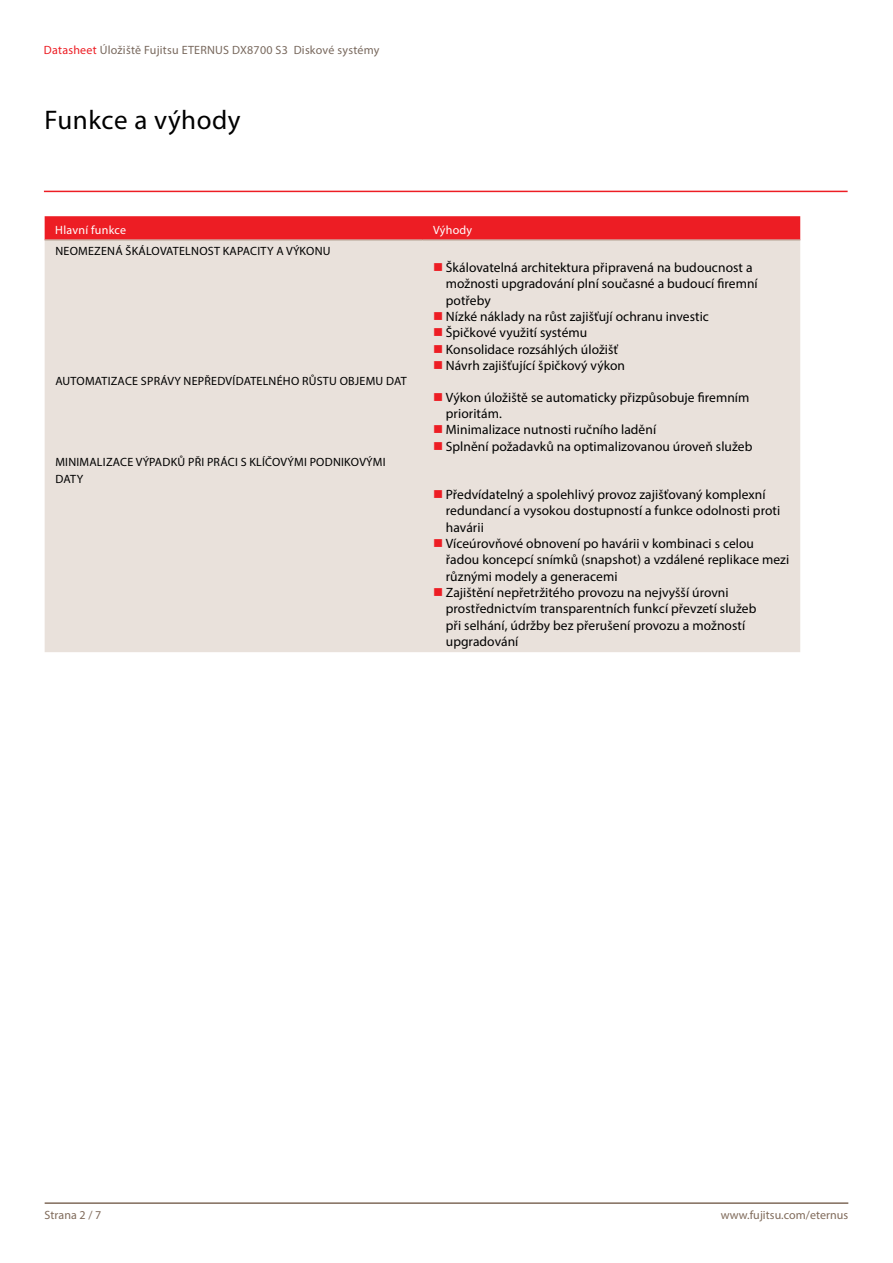
<style>
.page{position:relative;width:893px;height:1263px;background:#fff}
.page>*{position:absolute;margin:0;border:0;box-sizing:border-box;transform-origin:0 0}
.t1{font:27px "Myriad Pro";letter-spacing:.02em;color:#000}
.t2{font:13.5px/16.4px "Myriad Pro";letter-spacing:.005em;color:#000}
.t3{font:12px/16.5px "Myriad Pro";letter-spacing:.02em;color:#000}
.t4{font:12px "Myriad Pro";letter-spacing:.02em;color:#79695e}
.t5{font:12px "Myriad Pro";letter-spacing:.005em;color:#806b5b}
.t6{font:12px "Myriad Pro";letter-spacing:.02em;color:#fff}
.s1{color:#ed1d24}
</style>
<div class="page">
<hr style="left:45px;top:1202px;width:803px;height:2px;background:#806b5b">
<div style="left:45px;top:216px;width:755px;height:23px;background:#ed1d24"></div>
<div style="left:45px;top:241px;width:755px;height:411px;background:#e9e1db"></div>
<hr style="left:45px;top:239px;width:377px;height:2px;background:#c9bbb0">
<hr style="left:422px;top:239px;width:378px;height:2px;background:#c9bbb0">
<hr style="left:44px;top:191px;width:804px;height:1px;background:#ed1d24">
<svg style="left:434px;top:263px;width:8px;height:8px"></svg>
<svg style="left:434px;top:312px;width:8px;height:8px"></svg>
<svg style="left:434px;top:328px;width:8px;height:8px"></svg>
<svg style="left:434px;top:345px;width:8px;height:8px"></svg>
<svg style="left:434px;top:361px;width:8px;height:8px"></svg>
<svg style="left:434px;top:393px;width:8px;height:8px"></svg>
<svg style="left:434px;top:425px;width:8px;height:8px"></svg>
<svg style="left:434px;top:442px;width:8px;height:8px"></svg>
<svg style="left:434px;top:490px;width:8px;height:8px"></svg>
<svg style="left:434px;top:539px;width:8px;height:8px"></svg>
<svg style="left:434px;top:588px;width:8px;height:8px"></svg>
<p class="t4" style="left:44px;top:43px;width:337px"><span class="s1">Datasheet</span> Úložiště Fujitsu ETERNUS DX8700 S3 Diskové systémy</p>
<h1 class="t1" style="left:45px;top:103px;width:197px">Funkce a výhody</h1>
<p class="t6" style="left:55px;top:222px;width:72px">Hlavní funkce</p>
<p class="t6" style="left:433px;top:222px;width:41px">Výhody</p>
<p class="t3" style="left:55px;top:243px;width:277px">NEOMEZENÁ ŠKÁLOVATELNOST KAPACITY A VÝKONU</p>
<p class="t2" style="left:446px;top:259px;width:313px">Škálovatelná architektura připravená na budoucnost a možnosti upgradování plní současné a budoucí firemní potřeby<br>Nízké náklady na růst zajišťují ochranu investic Špičkové využití systému<br>Konsolidace rozsáhlých úložišť<br>Návrh zajišťující špičkový výkon</p>
<p class="t3" style="left:55px;top:373px;width:353px">AUTOMATIZACE SPRÁVY NEPŘEDVÍDATELNÉHO RŮSTU OBJEMU DAT</p>
<p class="t2" style="left:446px;top:389px;width:308px">Výkon úložiště se automaticky přizpůsobuje firemním prioritám.<br>Minimalizace nutnosti ručního ladění<br>Splnění požadavků na optimalizovanou úroveň služeb</p>
<p class="t3" style="left:55px;top:454px;width:332px">MINIMALIZACE VÝPADKŮ PŘI PRÁCI S KLÍČOVÝMI PODNIKOVÝMI<br>DATY</p>
<p class="t2" style="left:446px;top:486px;width:345px">Předvídatelný a spolehlivý provoz zajišťovaný komplexní redundancí a vysokou dostupností a funkce odolnosti proti havárii<br>Víceúrovňové obnovení po havárii v kombinaci s celou řadou koncepcí snímků (snapshot) a vzdálené replikace mezi různými modely a generacemi<br>Zajištění nepřetržitého provozu na nejvyšší úrovni prostřednictvím transparentních funkcí převzetí služeb<br>při selhání, údržby bez přerušení provozu a možností upgradování</p>
<p class="t5" style="left:45px;top:1207px;width:58px">Strana 2 / 7</p>
<p class="t5" style="left:721px;top:1207px;width:129px">www.fujitsu.com/eternus</p>
</div>
